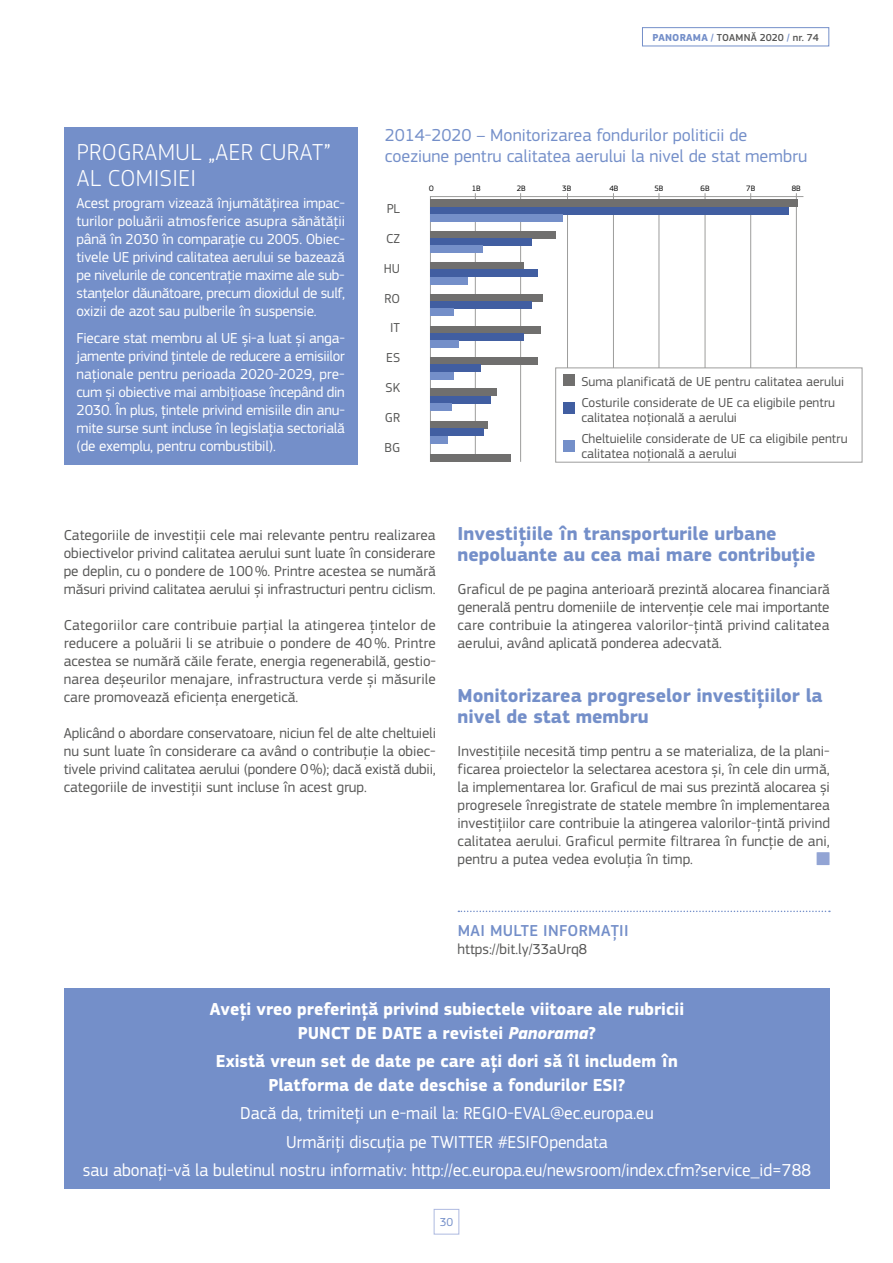
<style>
.page{position:relative;width:893px;height:1263px;background:#fff}
.page>*{position:absolute;margin:0;border:0;box-sizing:border-box;transform-origin:0 0}
.t1{font:300 24px/25.5px "EC Square Sans Pro";letter-spacing:.02em;color:#fff}
.t2{font:700 19.5px/21px "EC Square Sans Pro";color:#748fc9}
.t3{font:18px/28.2px "EC Square Sans Pro";color:#fff;text-align:center}
.t4{font:700 18px/24px "EC Square Sans Pro";color:#fff;text-align:center}
.t5{font:18px/21px "EC Square Sans Pro";color:#748fc9}
.t6{font:500 16.5px "EC Square Sans Pro";letter-spacing:.02em;color:#748fc9}
.t7{font:15px/18px "EC Square Sans Pro";color:#575756;text-align:justify}
.t8{font:15px/18px "EC Square Sans Pro";letter-spacing:-.01em;color:#fff;text-align:justify}
.t9{font:13.5px/21.3px "EC Square Sans Pro";color:#575756}
.t10{font:12px "EC Square Sans Pro";color:#748fc9}
.t11{font:500 10.5px "EC Square Sans Pro";color:#575756}
.t12{font:8.1px "EC Square Sans Pro";color:#000}
.s1{font-weight:700;color:#748fc9}
.s2{color:#748fc9}
.s3{font-style:italic}
</style>
<div class="page">
<div style="left:642px;top:27px;width:187px;height:19px;border:1px solid #748fc9"></div>
<div style="left:434px;top:1209px;width:25px;height:25px;border:1px solid #aebae0"></div>
<div style="left:64px;top:988px;width:766px;height:200px;background:#748fc9"></div>
<div style="left:64px;top:128px;width:294px;height:337px;background:#748fc9"></div>
<svg style="left:458px;top:910px;width:372px;height:2px"></svg>
<svg style="left:430px;top:196px;width:374px;height:266px"></svg>
<hr style="left:520px;top:193px;width:1px;height:269px;background:#9d9d9c">
<hr style="left:659px;top:193px;width:1px;height:269px;background:#9d9d9c">
<hr style="left:613px;top:193px;width:1px;height:269px;background:#9d9d9c">
<hr style="left:567px;top:193px;width:1px;height:269px;background:#9d9d9c">
<hr style="left:475px;top:193px;width:1px;height:269px;background:#9d9d9c">
<hr style="left:750px;top:193px;width:1px;height:269px;background:#9d9d9c">
<hr style="left:705px;top:193px;width:1px;height:269px;background:#9d9d9c">
<hr style="left:796px;top:193px;width:1px;height:269px;background:#9d9d9c">
<div style="left:430px;top:200px;width:368px;height:7px;background:#706f6e"></div>
<div style="left:430px;top:231px;width:126px;height:7px;background:#706f6e"></div>
<div style="left:430px;top:263px;width:94px;height:7px;background:#706f6e"></div>
<div style="left:430px;top:294px;width:113px;height:7px;background:#706f6e"></div>
<div style="left:430px;top:326px;width:111px;height:8px;background:#706f6e"></div>
<div style="left:430px;top:207px;width:359px;height:7px;background:#415ea1"></div>
<div style="left:430px;top:238px;width:102px;height:8px;background:#415ea1"></div>
<div style="left:430px;top:270px;width:108px;height:7px;background:#415ea1"></div>
<div style="left:430px;top:301px;width:102px;height:7px;background:#415ea1"></div>
<div style="left:430px;top:334px;width:94px;height:7px;background:#415ea1"></div>
<div style="left:430px;top:214px;width:133px;height:7px;background:#748fc9"></div>
<div style="left:430px;top:246px;width:52px;height:7px;background:#748fc9"></div>
<div style="left:430px;top:277px;width:38px;height:7px;background:#748fc9"></div>
<div style="left:430px;top:308px;width:24px;height:8px;background:#748fc9"></div>
<div style="left:430px;top:341px;width:29px;height:7px;background:#748fc9"></div>
<div style="left:430px;top:358px;width:108px;height:7px;background:#706f6e"></div>
<div style="left:430px;top:365px;width:50px;height:7px;background:#415ea1"></div>
<div style="left:430px;top:372px;width:24px;height:7px;background:#748fc9"></div>
<div style="left:430px;top:389px;width:66px;height:7px;background:#706f6e"></div>
<div style="left:430px;top:396px;width:61px;height:7px;background:#415ea1"></div>
<div style="left:430px;top:403px;width:22px;height:7px;background:#748fc9"></div>
<div style="left:430px;top:421px;width:58px;height:8px;background:#706f6e"></div>
<div style="left:430px;top:454px;width:80px;height:7px;background:#706f6e"></div>
<div style="left:430px;top:429px;width:54px;height:7px;background:#415ea1"></div>
<div style="left:430px;top:436px;width:18px;height:7px;background:#748fc9"></div>
<div style="left:556px;top:368px;width:306px;height:94px;background:#fff"></div>
<div style="left:555px;top:368px;width:307px;height:94px;border:1px solid #9d9d9c"></div>
<div style="left:563px;top:374px;width:12px;height:12px;background:#706f6e"></div>
<div style="left:563px;top:402px;width:12px;height:12px;background:#415ea1"></div>
<div style="left:563px;top:441px;width:12px;height:11px;background:#748fc9"></div>
<h1 class="t1" style="left:77px;top:139px;width:255px">PROGRAMUL „AER CURAT”<br>AL COMISIEI</h1>
<p class="t8" style="left:77px;top:194px;width:270px">Acest program vizează înjumătățirea impac&shy;turilor poluării atmosferice asupra sănătății până în 2030 în comparație cu 2005. Obiec&shy;tivele UE privind calitatea aerului se bazează pe nivelurile de concentrație maxime ale sub&shy;stanțelor dăunătoare, precum dioxidul de sulf, oxizii de azot sau pulberile în suspensie.</p>
<p class="t8" style="left:77px;top:329px;width:270px">Fiecare stat membru al UE și-a luat și anga&shy;jamente privind țintele de reducere a emisiilor naționale pentru perioada 2020-2029, pre&shy;cum și obiective mai ambițioase începând din 2030. În plus, țintele privind emisiile din anu&shy;mite surse sunt incluse în legislația sectorială (de exemplu, pentru combustibil).</p>
<p class="t11" style="left:652px;top:31px;width:168px"><span class="s1">PANORAMA</span> <span class="s2">/</span> TOAMNĂ 2020 <span class="s2">/</span> nr. 74</p>
<p class="t5" style="left:385px;top:125px;width:424px">2014-2020 – Monitorizarea fondurilor politicii de coeziune pentru calitatea aerului la nivel de stat membru</p>
<p class="t9" style="left:387px;top:198px;width:15px">PL</p>
<p class="t9" style="left:386px;top:228px;width:15px">CZ</p>
<p class="t9" style="left:384px;top:258px;width:18px">HU</p>
<p class="t9" style="left:384px;top:287px;width:17px">RO</p>
<p class="t9" style="left:390px;top:317px;width:11px">IT</p>
<p class="t9" style="left:386px;top:347px;width:15px">ES</p>
<p class="t9" style="left:386px;top:377px;width:16px">SK</p>
<p class="t9" style="left:385px;top:407px;width:17px">GR</p>
<p class="t9" style="left:384px;top:437px;width:17px">BG</p>
<p class="t12" style="left:429px;top:184px;width:7px">O</p>
<p class="t12" style="left:472px;top:184px;width:11px">1B</p>
<p class="t12" style="left:517px;top:184px;width:11px">2B</p>
<p class="t12" style="left:562px;top:184px;width:11px">3B</p>
<p class="t12" style="left:609px;top:184px;width:11px">4B</p>
<p class="t12" style="left:654px;top:184px;width:11px">5B</p>
<p class="t12" style="left:700px;top:184px;width:11px">6B</p>
<p class="t12" style="left:746px;top:184px;width:11px">7B</p>
<p class="t12" style="left:792px;top:184px;width:11px">8B</p>
<p class="t9" style="left:581px;top:371px;width:264px">Suma planificată de UE pentru calitatea aerului<br>Costurile considerate de UE ca eligibile pentru</p>
<p class="t9" style="left:581px;top:407px;width:268px">calitatea noțională a aerului<br>Cheltuielile considerate de UE ca eligibile pentru</p>
<p class="t9" style="left:581px;top:443px;width:157px">calitatea noțională a aerului</p>
<p class="t7" style="left:64px;top:526px;width:374px">Categoriile de investiții cele mai relevante pentru realizarea obiectivelor privind calitatea aerului sunt luate în considerare pe deplin, cu o pondere de 100%. Printre acestea se numără măsuri privind calitatea aerului și infrastructuri pentru ciclism.</p>
<p class="t7" style="left:64px;top:616px;width:374px">Categoriilor care contribuie parțial la atingerea țintelor de reducere a poluării li se atribuie o pondere de 40 %. Printre acestea se numără căile ferate, energia regenerabilă, gestio&shy;narea deșeurilor menajare, infrastructura verde și măsurile care promovează eficiența energetică.</p>
<p class="t7" style="left:64px;top:724px;width:374px">Aplicând o abordare conservatoare, niciun fel de alte cheltuieli nu sunt luate în considerare ca având o contribuție la obiec&shy;tivele privind calitatea aerului (pondere 0%); dacă există dubii, categoriile de investiții sunt incluse în acest grup.</p>
<h2 class="t2" style="left:458px;top:524px;width:360px">Investițiile în transporturile urbane nepoluante au cea mai mare contribuție</h2>
<p class="t7" style="left:458px;top:580px;width:374px">Graficul de pe pagina anterioară prezintă alocarea financiară generală pentru domeniile de intervenție cele mai importante care contribuie la atingerea valorilor-țintă privind calitatea aerului, având aplicată ponderea adecvată.</p>
<h2 class="t2" style="left:458px;top:686px;width:367px">Monitorizarea progreselor investițiilor la nivel de stat membru</h2>
<p class="t7" style="left:458px;top:742px;width:374px">Investițiile necesită timp pentru a se materializa, de la plani&shy;ficarea proiectelor la selectarea acestora și, în cele din urmă, la implementarea lor. Graficul de mai sus prezintă alocarea și progresele înregistrate de statele membre în implementarea investițiilor care contribuie la atingerea valorilor-țintă privind calitatea aerului. Graficul permite filtrarea în funcție de ani, pentru a putea vedea evoluția în timp.</p>
<p class="t6" style="left:458px;top:921px;width:172px">MAI MULTE INFORMAȚII</p>
<p class="t7" style="left:458px;top:940px;width:131px">https://bit.ly/33aUrq8</p>
<p class="t4" style="left:210px;top:997px;width:476px">Aveți vreo preferință privind subiectele viitoare ale rubricii<br>PUNCT DE DATE a revistei <span class="s3">Panorama</span>?</p>
<p class="t4" style="left:216px;top:1050px;width:464px">Există vreun set de date pe care ați dori să îl includem în<br>Platforma de date deschise a fondurilor ESI?</p>
<p class="t3" style="left:83px;top:1099px;width:730px">Dacă da, trimiteți un e-mail la: REGIO-EVAL@ec.europa.eu<br>Urmăriți discuția pe TWITTER #ESIFOpendata<br>sau abonați-vă la buletinul nostru informativ: http://ec.europa.eu/newsroom/index.cfm?service_id=788</p>
<p class="t10" style="left:440px;top:1215px;width:15px">30</p>
</div>
